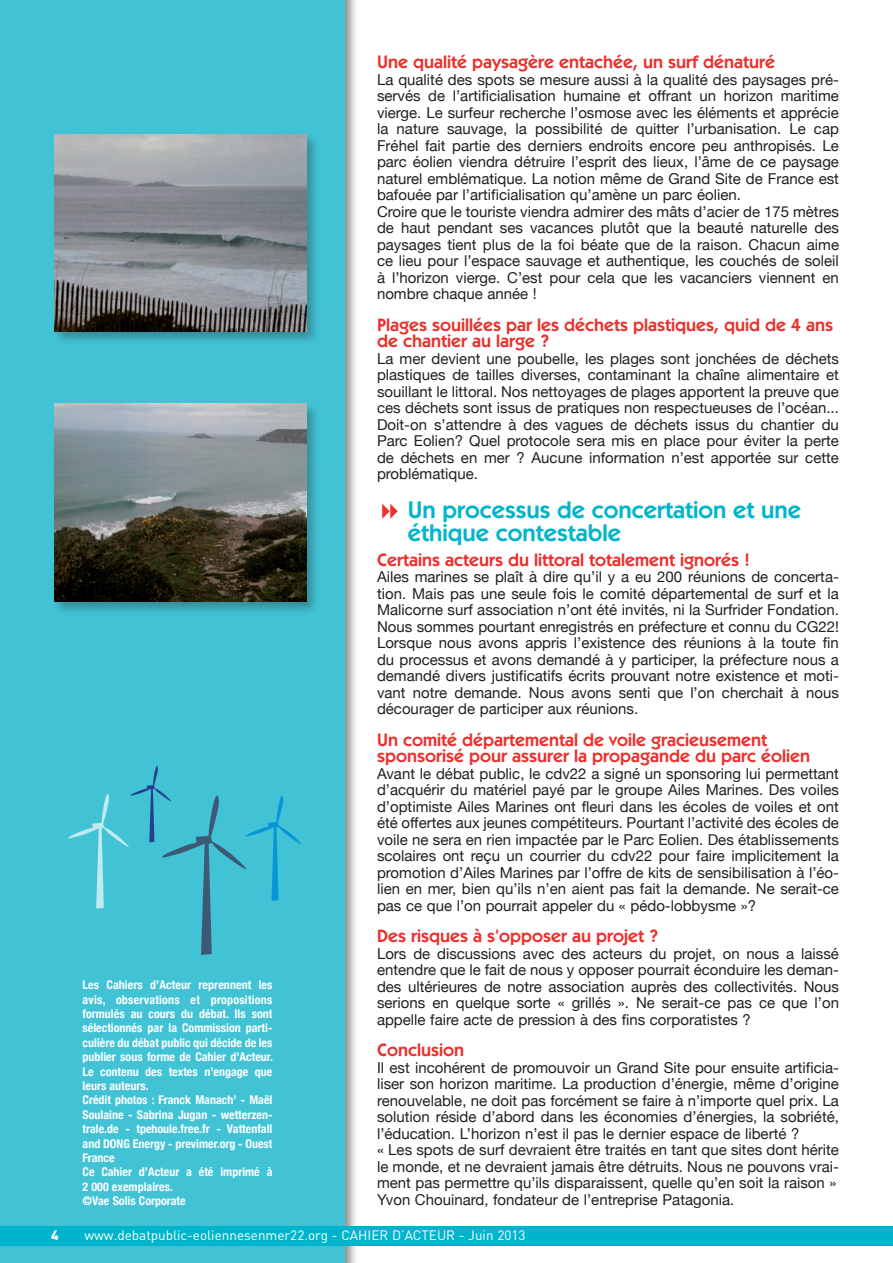
<style>
.page{position:relative;width:893px;height:1263px;background:#fff}
.page>*{position:absolute;margin:0;border:0;box-sizing:border-box;transform-origin:0 0}
.t1{font:600 24px/22.5px "Itc Kabel";color:#00b5cb}
.t2{font:600 18px/16.5px "Itc Kabel";color:#ea312e}
.t3{font:15px/16.5px "Helvetica Neue";color:#231f20;text-align:justify}
.t4{font:13.5px "DIN";color:#fff}
.t5{font:900 13.5px "DIN";color:#fff}
.t6{font:700 condensed 12px/14.4px "Helvetica Neue";color:#fff}
</style>
<div class="page">
<div style="left:0;top:0;width:359px;height:1263px;background:#231f20;opacity:.5"></div>
<div style="left:0;top:0;width:344px;height:1263px;background:#41c2d5"></div>
<div style="left:0;top:1226px;width:893px;height:20px;background:#00b5cb"></div>
<div style="left:52px;top:132px;width:268px;height:214px;background:#231f20;opacity:.33"></div>
<img style="left:54px;top:134px;width:252px;height:198px">
<div style="left:52px;top:402px;width:268px;height:214px;background:#231f20;opacity:.33"></div>
<img style="left:54px;top:404px;width:252px;height:197px">
<svg style="left:68px;top:766px;width:234px;height:189px"></svg>
<p class="t6" style="left:83px;top:977px;width:192px">Les Cahiers d’Acteur reprennent les avis, observations et propositions formulés au cours du débat. Ils sont sélectionnés par la Commission parti&shy;culière du débat public qui décide de les publier sous forme de Cahier d’Acteur.<br>Le contenu des textes n’engage que leurs auteurs.<br>Crédit photos : Franck Manach’ - Maël<br>Soulaine - Sabrina Jugan - wetterzen&shy;trale.de - tpehoule.free.fr - Vattenfall and DONG Energy - previmer.org - Ouest<br>France<br>Ce Cahier d’Acteur a été imprimé à<br>2 000 exemplaires.<br>©Vae Solis Corporate</p>
<p class="t2" style="left:377px;top:54px;width:400px">Une qualité paysagère entachée, un surf dénaturé</p>
<p class="t3" style="left:377px;top:71px;width:463px;text-align:left">La qualité des spots se mesure aussi à la qualité des paysages pré&shy;servés de l’artificialisation humaine et offrant un horizon maritime vierge. Le surfeur recherche l’osmose avec les éléments et apprécie la nature sauvage, la possibilité de quitter l’urbanisation. Le cap Fréhel fait partie des derniers endroits encore peu anthropisés. Le parc éolien viendra détruire l’esprit des lieux, l’âme de ce paysage naturel emblématique. La notion même de Grand Site de France est bafouée par l’artificialisation qu’amène un parc éolien.<br>Croire que le touriste viendra admirer des mâts d’acier de 175 mètres de haut pendant ses vacances plutôt que la beauté naturelle des paysages tient plus de la foi béate que de la raison. Chacun aime ce lieu pour l’espace sauvage et authentique, les couchés de soleil à l’horizon vierge. C’est pour cela que les vacanciers viennent en nombre chaque année !</p>
<p class="t2" style="left:377px;top:316px;width:458px">Plages souillées par les déchets plastiques, quid de 4 ans de chantier au large ?</p>
<p class="t3" style="left:377px;top:350px;width:463px">La mer devient une poubelle, les plages sont jonchées de déchets plastiques de tailles diverses, contaminant la chaîne alimentaire et souillant le littoral. Nos nettoyages de plages apportent la preuve que ces déchets sont issus de pratiques non respectueuses de l’océan...<br>Doit-on s’attendre à des vagues de déchets issus du chantier du Parc Eolien? Quel protocole sera mis en place pour éviter la perte de déchets en mer ? Aucune information n’est apportée sur cette problématique.</p>
<h1 class="t1" style="left:408px;top:498px;width:395px">Un processus de concertation et une éthique contestable</h1>
<p class="t2" style="left:377px;top:551px;width:374px">Certains acteurs du littoral totalement ignorés !</p>
<p class="t3" style="left:377px;top:568px;width:463px">Ailes marines se plaît à dire qu’il y a eu 200 réunions de concerta&shy;tion. Mais pas une seule fois le comité départemental de surf et la Malicorne surf association n’ont été invités, ni la Surfrider Fondation.<br>Nous sommes pourtant enregistrés en préfecture et connu du CG22!<br>Lorsque nous avons appris l’existence des réunions à la toute fin du processus et avons demandé à y participer, la préfecture nous a demandé divers justificatifs écrits prouvant notre existence et moti&shy;vant notre demande. Nous avons senti que l’on cherchait à nous décourager de participer aux réunions.</p>
<p class="t2" style="left:377px;top:731px;width:435px">Un comité départemental de voile gracieusement sponsorisé pour assurer la propagande du parc éolien</p>
<p class="t3" style="left:377px;top:765px;width:463px">Avant le débat public, le cdv22 a signé un sponsoring lui permettant d’acquérir du matériel payé par le groupe Ailes Marines. Des voiles d’optimiste Ailes Marines ont fleuri dans les écoles de voiles et ont été offertes aux jeunes compétiteurs. Pourtant l’activité des écoles de voile ne sera en rien impactée par le Parc Eolien. Des établissements scolaires ont reçu un courrier du cdv22 pour faire implicitement la promotion d’Ailes Marines par l’offre de kits de sensibilisation à l’éo&shy;lien en mer, bien qu’ils n’en aient pas fait la demande. Ne serait-ce pas ce que l’on pourrait appeler du « pédo-lobbysme »?</p>
<p class="t2" style="left:377px;top:928px;width:282px">Des risques à s’opposer au projet ?</p>
<p class="t3" style="left:377px;top:945px;width:463px">Lors de discussions avec des acteurs du projet, on nous a laissé entendre que le fait de nous y opposer pourrait éconduire les deman&shy;des ultérieures de notre association auprès des collectivités. Nous serions en quelque sorte « grillés ». Ne serait-ce pas ce que l’on appelle faire acte de pression à des fins corporatistes ?</p>
<p class="t2" style="left:377px;top:1042px;width:89px">Conclusion</p>
<p class="t3" style="left:377px;top:1059px;width:463px;text-align:left">Il est incohérent de promouvoir un Grand Site pour ensuite artificia&shy;liser son horizon maritime. La production d’énergie, même d’origine renouvelable, ne doit pas forcément se faire à n’importe quel prix. La solution réside d’abord dans les économies d’énergies, la sobriété, l’éducation. L’horizon n’est il pas le dernier espace de liberté ?<br>« Les spots de surf devraient être traités en tant que sites dont hérite le monde, et ne devraient jamais être détruits. Nous ne pouvons vrai&shy;ment pas permettre qu’ils disparaissent, quelle qu’en soit la raison » Yvon Chouinard, fondateur de l’entreprise Patagonia.</p>
<p class="t5" style="left:51px;top:1226px;width:9px">4</p>
<p class="t4" style="left:84px;top:1227px;width:443px">www.debatpublic-eoliennesenmer22.org - CAHIER D’ACTEUR - Juin 2013</p>
</div>
